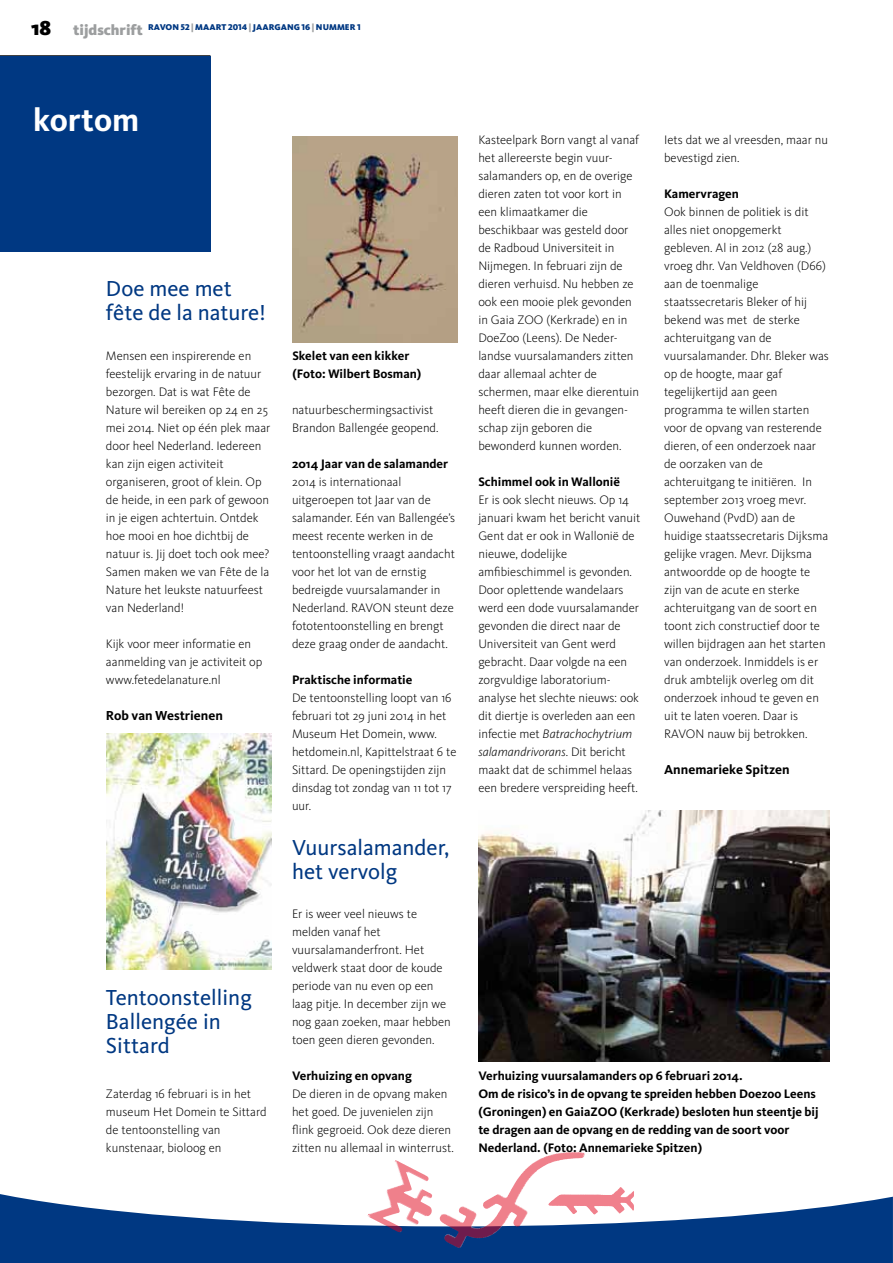
<style>
.page{position:relative;width:893px;height:1263px;background:#fff}
.page>*{position:absolute;margin:0;border:0;box-sizing:border-box;transform-origin:0 0}
.t1{font:700 33px "Kievit OT";color:#fff}
.t2{font:22.5px/24px "Kievit OT";color:#003882}
.t3{font:900 15px "Kievit OT";color:#9c9e9f}
.t4{font:700 13.5px "Kievit OT";color:#000}
.t5{font:300 12.75px/18px "Kievit OT";color:#000}
.t6{font:700 12.75px/18px "Kievit OT";color:#000}
.t7{font:900 8.7px "Kievit OT";letter-spacing:.005em;color:#003882}
.s1{font-size:21px;color:#000}
.s2{color:#9c9e9f}
.s3{font-style:italic}
</style>
<div class="page">
<svg style="left:0;top:1191px;width:893px;height:72px;fill:#003882"></svg>
<hr style="left:0;top:55px;width:210px;height:1px;background:#000">
<img style="left:395px;top:1160px;width:7px;height:20px">
<img style="left:552px;top:1187px;width:68px;height:13px">
<img style="left:537px;top:1152px;width:33px;height:9px">
<div style="left:0;top:56px;width:210px;height:195px;background:#003882"></div>
<img style="left:106px;top:733px;width:165px;height:236px">
<img style="left:292px;top:136px;width:165px;height:206px">
<img style="left:478px;top:810px;width:351px;height:252px">
<p class="t3" style="left:31px;top:21px;width:180px"><span class="s1">18</span> TIJDSCHRIFT <sup>RAVON</sup> <sup>52</sup> <sup>|</sup> <sup>MAAR</sup></p>
<p class="t7" style="left:222px;top:21px;width:42px">T 2014 <span class="s2">|</span> JAAR</p>
<p class="t7" style="left:275px;top:21px;width:88px">GANG 16 <span class="s2">|</span> N UMMER 1</p>
<h1 class="t1" style="left:33px;top:100px;width:108px">kortom</h1>
<h2 class="t2" style="left:106px;top:276px;width:161px">Doe mee met fête de la nature!</h2>
<p class="t5" style="left:106px;top:347px;width:166px">Mensen een inspirerende en feestelijk ervaring in de natuur bezorgen. Dat is wat Fête de<br>Nature wil bereiken op 24 en 25 mei 2014. Niet op één plek maar door heel Nederland. Iedereen kan zijn eigen activiteit organiseren, groot of klein. Op de heide, in een park of gewoon in je eigen achtertuin. Ontdek hoe mooi en hoe dichtbij de natuur is. Jij doet toch ook mee?<br>Samen maken we van Fête de la<br>Nature het leukste natuurfeest van Nederland!</p>
<p class="t5" style="left:106px;top:635px;width:158px">Kijk voor meer informatie en aanmelding van je activiteit op www.fetedelanature.nl</p>
<p class="t4" style="left:106px;top:707px;width:119px">Rob van Westrienen</p>
<h2 class="t2" style="left:106px;top:986px;width:147px">Tentoonstelling<br>Ballengée in<br>Sittard</h2>
<p class="t5" style="left:106px;top:1085px;width:162px">Zaterdag 16 februari is in het museum Het Domein te Sittard de tentoonstelling van kunstenaar, bioloog en</p>
<p class="t6" style="left:292px;top:347px;width:131px">Skelet van een kikker (Foto: Wilbert Bosman)</p>
<p class="t5" style="left:292px;top:401px;width:148px">natuurbeschermingsactivist<br>Brandon Ballengée geopend.</p>
<p class="t6" style="left:292px;top:455px;width:158px">2014 Jaar van de salamander</p>
<p class="t5" style="left:292px;top:473px;width:165px">2014 is internationaal uitgeroepen tot Jaar van de salamander. Eén van Ballengée’s meest recente werken in de tentoonstelling vraagt aandacht voor het lot van de ernstig bedreigde vuursalamander in<br>Nederland. RAVON steunt deze fototentoonstelling en brengt deze graag onder de aandacht.</p>
<p class="t6" style="left:292px;top:671px;width:122px">Praktische informatie</p>
<p class="t5" style="left:292px;top:689px;width:166px">De tentoonstelling loopt van 16 februari tot 29 juni 2014 in het<br>Museum Het Domein, www. hetdomein.nl, Kapittelstraat 6 te<br>Sittard. De openingstijden zijn dinsdag tot zondag van 11 tot 17 uur.</p>
<h2 class="t2" style="left:292px;top:836px;width:159px">Vuursalamander, het vervolg</h2>
<p class="t5" style="left:292px;top:905px;width:160px">Er is weer veel nieuws te melden vanaf het vuursalamanderfront. Het veldwerk staat door de koude periode van nu even op een laag pitje. In december zijn we nog gaan zoeken, maar hebben toen geen dieren gevonden.</p>
<p class="t6" style="left:292px;top:1067px;width:121px">Verhuizing en opvang</p>
<p class="t5" style="left:292px;top:1085px;width:163px">De dieren in de opvang maken het goed. De juvenielen zijn flink gegroeid. Ook deze dieren zitten nu allemaal in winterrust.</p>
<p class="t5" style="left:478px;top:131px;width:162px">Kasteelpark Born vangt al vanaf het allereerste begin vuur&shy;salamanders op, en de overige dieren zaten tot voor kort in een klimaatkamer die beschikbaar was gesteld door de Radboud Universiteit in<br>Nijmegen. In februari zijn de dieren verhuisd. Nu hebben ze ook een mooie plek gevonden in Gaia ZOO (Kerkrade) en in<br>DoeZoo (Leens). De Neder&shy;landse vuursalamanders zitten daar allemaal achter de schermen, maar elke dierentuin heeft dieren die in gevangen&shy;schap zijn geboren die bewonderd kunnen worden.</p>
<p class="t6" style="left:478px;top:473px;width:143px">Schimmel ook in Wallonië</p>
<p class="t5" style="left:478px;top:491px;width:163px">Er is ook slecht nieuws. Op 14 januari kwam het bericht vanuit<br>Gent dat er ook in Wallonië de nieuwe, dodelijke amfibieschimmel is gevonden.<br>Door oplettende wandelaars werd een dode vuursalamander gevonden die direct naar de<br>Universiteit van Gent werd gebracht. Daar volgde na een zorgvuldige laboratorium&shy;analyse het slechte nieuws: ook dit diertje is overleden aan een infectie met <span class="s3">Batrachochytrium salamandrivorans</span>. Dit bericht maakt dat de schimmel helaas een bredere verspreiding heeft.</p>
<p class="t5" style="left:664px;top:131px;width:166px">Iets dat we al vreesden, maar nu bevestigd zien.</p>
<p class="t6" style="left:664px;top:185px;width:76px">Kamervragen</p>
<p class="t5" style="left:664px;top:203px;width:166px">Ook binnen de politiek is dit alles niet onopgemerkt gebleven. Al in 2012 (28 aug.) vroeg dhr. Van Veldhoven (D66) aan de toenmalige staatssecretaris Bleker of hij bekend was met de sterke achteruitgang van de vuursalamander. Dhr. Bleker was op de hoogte, maar gaf tegelijkertijd aan geen programma te willen starten voor de opvang van resterende dieren, of een onderzoek naar de oorzaken van de achteruitgang te initiëren. In september 2013 vroeg mevr.<br>Ouwehand (PvdD) aan de huidige staatssecretaris Dijksma gelijke vragen. Mevr. Dijksma antwoordde op de hoogte te zijn van de acute en sterke achteruitgang van de soort en toont zich constructief door te willen bijdragen aan het starten van onderzoek. Inmiddels is er druk ambtelijk overleg om dit onderzoek inhoud te geven en uit te laten voeren. Daar is<br>RAVON nauw bij betrokken.</p>
<p class="t4" style="left:664px;top:761px;width:127px">Annemarieke Spitzen</p>
<p class="t6" style="left:478px;top:1067px;width:342px">Verhuizing vuursalamanders op 6 februari 2014.<br>Om de risico’s in de opvang te spreiden hebben Doezoo Leens (Groningen) en GaiaZOO (Kerkrade) besloten hun steentje bij te dragen aan de opvang en de redding van de soort voor Nederland. (Foto: Annemarieke Spitzen)</p>
</div>
